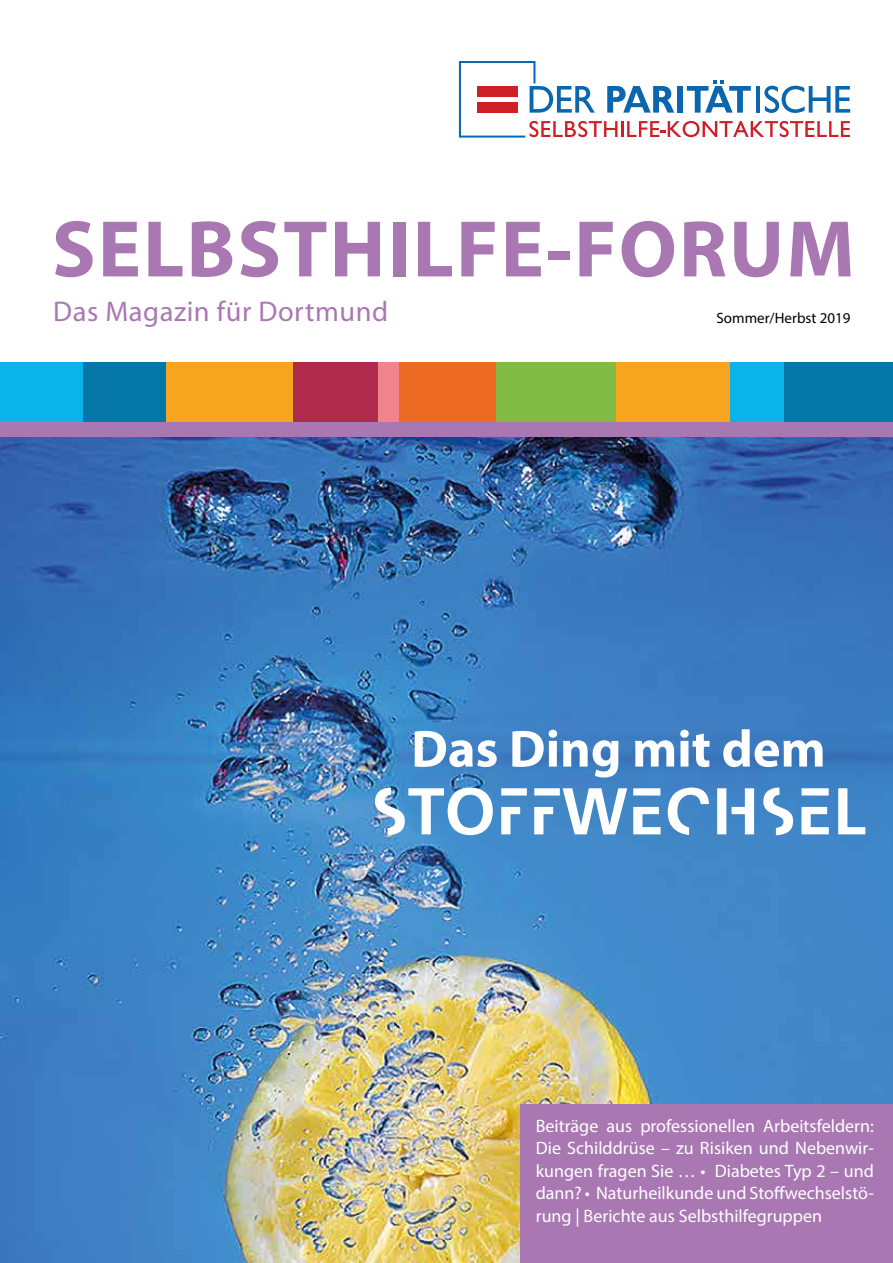
<style>
.page{position:relative;width:893px;height:1263px;background:#fff}
.page>*{position:absolute;margin:0;border:0;box-sizing:border-box;transform-origin:0 0}
.t1{font:700 81px "Myriad";letter-spacing:.025em;color:#a978b3}
.t2{font:66px "Josephin";color:#fff}
.t3{font:700 52.5px "Myriad Pro";color:#fff}
.t4{font:28.5px "Myriad";letter-spacing:.02em;color:#a978b3}
.t5{font:18px/22.5px "Myriad Pro";color:#fff;text-align:justify}
.t6{font:15px "Myriad Pro";color:#000}
</style>
<div class="page">
<img style="left:0;top:437px;width:893px;height:826px">
<svg style="left:459px;top:61px;width:391px;height:77px"></svg>
<div style="left:376px;top:363px;width:26px;height:59px;background:#f0848d"></div>
<div style="left:291px;top:363px;width:87px;height:59px;background:#af2a4d"></div>
<div style="left:495px;top:363px;width:124px;height:59px;background:#82bc46"></div>
<div style="left:83px;top:363px;width:84px;height:59px;background:#0577a7"></div>
<div style="left:780px;top:363px;width:113px;height:59px;background:#0577a7"></div>
<div style="left:166px;top:363px;width:126px;height:59px;background:#f7a51f"></div>
<div style="left:730px;top:363px;width:53px;height:59px;background:#0ab4ea"></div>
<div style="left:616px;top:363px;width:114px;height:59px;background:#f7a51f"></div>
<div style="left:399px;top:363px;width:97px;height:59px;background:#ed6a25"></div>
<div style="left:0;top:363px;width:83px;height:59px;background:#0ab4ea"></div>
<div style="left:0;top:422px;width:893px;height:15px;background:#a978b3"></div>
<div style="left:520px;top:1104px;width:373px;height:159px;background:#a978b3"></div>
<h1 class="t1" style="left:52px;top:207px;width:804px">SELBSTHILFE-FORUM</h1>
<h3 class="t4" style="left:53px;top:298px;width:336px">Das Magazin für Dortmund</h3>
<p class="t6" style="left:716px;top:308px;width:135px">Sommer/Herbst 2019</p>
<h3 class="t3" style="left:411px;top:715px;width:416px">Das Ding mit dem</h3>
<h2 class="t2" style="left:371px;top:773px;width:496px">STOFFWECHSEL</h2>
<p class="t5" style="left:536px;top:1114px;width:340px">Beiträge aus professionellen Arbeitsfeldern:<br>Die Schilddrüse – zu Risiken und Nebenwir&shy;kungen fragen Sie … • Diabetes Typ 2 – und dann? • Naturheilkunde und Stoffwechselstö&shy;rung | Berichte aus Selbsthilfegruppen</p>
</div>
